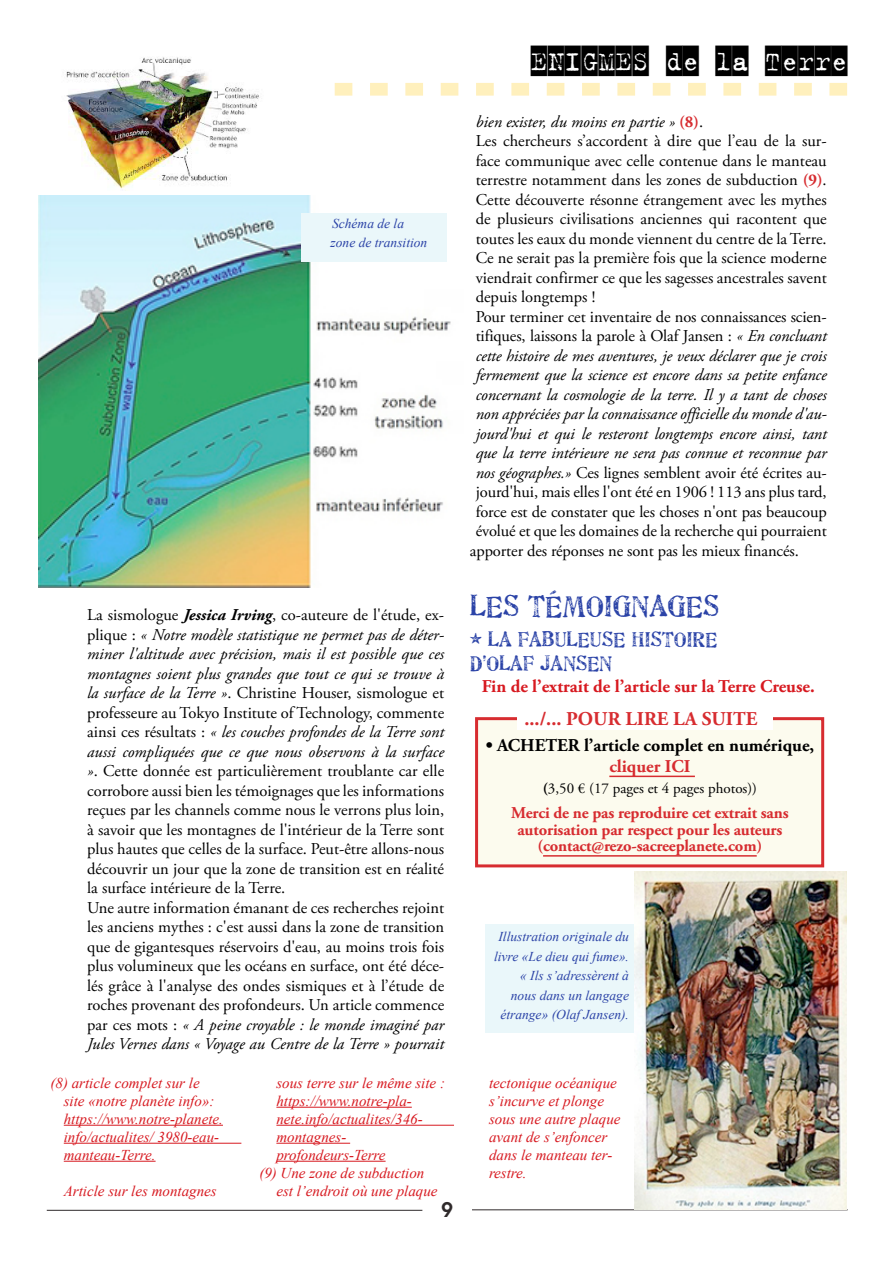
<style>
.page{position:relative;width:893px;height:1263px;background:#fff}
.page>*{position:absolute;margin:0;border:0;box-sizing:border-box;transform-origin:0 0}
.t1{font:30px "Trixie Cameo";letter-spacing:.01em;color:#000}
.t2{font:500 30px "Artistamp";color:#2b43a7}
.t3{font:500 21px/24px "Artistamp";color:#2b43a7}
.t4{font:600 21px "Advantage";color:#2f2a2b}
.t5{font:700 19.5px "Adobe Garamond Pro";color:#d72c30}
.t6{font:700 18px "Adobe Garamond Pro";color:#d71920}
.t7{font:700 18px "Adobe Garamond Pro";color:#000}
.t8{font:700 18px "Adobe Garamond Pro";color:#d72c30}
.t9{font:16.5px/19.5px "Adobe Garamond Pro";color:#000}
.t10{font:italic 16.5px "Adobe Garamond Pro";letter-spacing:-.005em;color:#000}
.t11{font:700 16.5px/16.5px "Adobe Garamond Pro";letter-spacing:-.01em;color:#d72c30;text-align:center}
.t12{font:italic 15px/18px "Times New Roman";color:#d71920}
.t13{font:15px "Adobe Garamond Pro";color:#000}
.t14{font:italic 13.5px/19.5px "Times New Roman";color:#2b43a7}
.s1{font-weight:700;font-style:italic}
.s2{font-style:italic}
.s3{font-weight:700;font-style:normal;color:#d72c30}
.s4{font-style:normal}
.s5{font-weight:700;color:#d72c30}
.s6{font-weight:700}
</style>
<div class="page">
<svg style="left:335px;top:83px;width:512px;height:13px"></svg>
<hr style="left:472px;top:1209px;width:376px;height:1px;background:#2f2a2b">
<hr style="left:47px;top:1210px;width:375px;height:1px;background:#2f2a2b">
<img style="left:39px;top:196px;width:412px;height:391px">
<hr style="left:64px;top:1125px;width:159px;height:1px;background:#d71920">
<hr style="left:64px;top:1143px;width:177px;height:1px;background:#d71920">
<hr style="left:64px;top:1161px;width:92px;height:1px;background:#d71920">
<hr style="left:276px;top:1107px;width:136px;height:1px;background:#d71920">
<hr style="left:276px;top:1125px;width:178px;height:1px;background:#d71920">
<hr style="left:276px;top:1143px;width:74px;height:1px;background:#d71920">
<hr style="left:276px;top:1161px;width:110px;height:1px;background:#d71920">
<div style="left:301px;top:213px;width:146px;height:48px;background:#eaf7fa"></div>
<img style="left:66px;top:57px;width:193px;height:132px">
<div style="left:485px;top:924px;width:160px;height:109px;background:#eaf7fa"></div>
<img style="left:635px;top:871px;width:212px;height:338px">
<div style="left:475px;top:717px;width:349px;height:150px;background:#fcfbee;border:3px solid #d72c30"></div>
<hr style="left:609px;top:776px;width:86px;height:1px;background:#d72c30">
<hr style="left:543px;top:855px;width:214px;height:2px;background:#d72c30">
<div style="left:517px;top:705px;width:255px;height:25px;background:#fff"></div>
<p class="t14" style="left:331px;top:213px;width:98px">Schéma de la zone de transition</p>
<p class="t9" style="left:87px;top:606px;width:359px">La sismologue <span class="s1">Jessica Irving</span>, co-auteure de l'étude, ex&shy;plique : <span class="s2">« Notre modèle statistique ne permet pas de déter&shy;miner l'altitude avec précision, mais il est possible que ces montagnes soient plus grandes que tout ce qui se trouve à la surface de la Terre »</span>. Christine Houser, sismologue et professeure au Tokyo Institute of Technology, commente ainsi ces résultats : <span class="s2">« les couches profondes de la Terre sont aussi compliquées que ce que nous observons à la surface »</span>. Cette donnée est particulièrement troublante car elle corrobore aussi bien les témoignages que les informations reçues par les channels comme nous le verrons plus loin, à savoir que les montagnes de l'intérieur de la Terre sont plus hautes que celles de la surface. Peut-être allons-nous découvrir un jour que la zone de transition est en réalité la surface intérieure de la Terre.<br>Une autre information émanant de ces recherches rejoint les anciens mythes : c'est aussi dans la zone de transition que de gigantesques réservoirs d'eau, au moins trois fois plus volumineux que les océans en surface, ont été déce&shy;lés grâce à l'analyse des ondes sismiques et à l’étude de roches provenant des profondeurs. Un article commence par ces mots : <span class="s2">« A peine croyable : le monde imaginé par Jules Vernes dans « Voyage au Centre de la Terre » pourrait</span></p>
<p class="t12" style="left:64px;top:1073px;width:161px;text-indent:-13px">(8) article complet sur le site «notre planète info»: https://www.notre-planete. info/actualites/ 3980-eau&shy;manteau-Terre.</p>
<p class="t12" style="left:64px;top:1181px;width:154px">Article sur les montagnes</p>
<p class="t12" style="left:276px;top:1073px;width:170px">sous terre sur le même site :</p>
<p class="t12" style="left:276px;top:1091px;width:137px">https://www.notre-pla-</p>
<p class="t12" style="left:276px;top:1109px;width:148px">nete.info/actualites/346-</p>
<p class="t12" style="left:276px;top:1127px;width:71px">montagnes-</p>
<p class="t12" style="left:276px;top:1145px;width:111px">profondeurs-Terre</p>
<p class="t12" style="left:259px;top:1163px;width:166px">(9) Une zone de subduction</p>
<p class="t12" style="left:276px;top:1181px;width:163px">est l’endroit où une plaque</p>
<p class="t4" style="left:441px;top:1196px;width:14px">9</p>
<h1 class="t1" style="left:531px;top:45px;width:318px">ENIGMES DE LA TERRE</h1>
<p class="t10" style="left:476px;top:112px;width:229px">bien exister, du moins en partie » <span class="s3">(8)</span><span class="s4">.</span></p>
<p class="t9" style="left:476px;top:132px;width:353px">Les chercheurs s’accordent à dire que l’eau de la sur-</p>
<p class="t9" style="left:476px;top:151px;width:352px">face communique avec celle contenue dans le manteau</p>
<p class="t9" style="left:476px;top:171px;width:353px">terrestre notamment dans les zones de subduction <span class="s5">(9)</span>.</p>
<p class="t9" style="left:476px;top:190px;width:352px">Cette découverte résonne étrangement avec les mythes</p>
<p class="t9" style="left:476px;top:210px;width:353px">de plusieurs civilisations anciennes qui racontent que</p>
<p class="t9" style="left:476px;top:229px;width:352px">toutes les eaux du monde viennent du centre de la Terre.</p>
<p class="t9" style="left:476px;top:249px;width:352px">Ce ne serait pas la première fois que la science moderne</p>
<p class="t9" style="left:476px;top:268px;width:353px">viendrait confirmer ce que les sagesses ancestrales savent</p>
<p class="t9" style="left:476px;top:288px;width:121px">depuis longtemps !</p>
<p class="t9" style="left:476px;top:307px;width:353px">Pour terminer cet inventaire de nos connaissances scien-</p>
<p class="t9" style="left:476px;top:327px;width:353px">tifiques, laissons la parole à Olaf Jansen : <span class="s2">« En concluant</span></p>
<p class="t10" style="left:476px;top:346px;width:352px">cette histoire de mes aventures, je veux déclarer que je crois</p>
<p class="t10" style="left:476px;top:365px;width:352px">fermement que la science est encore dans sa petite enfance</p>
<p class="t10" style="left:476px;top:385px;width:352px">concernant la cosmologie de la terre. Il y a tant de choses</p>
<p class="t10" style="left:476px;top:404px;width:353px">non appréciées par la connaissance officielle du monde d'au-</p>
<p class="t10" style="left:476px;top:424px;width:353px">jourd'hui et qui le resteront longtemps encore ainsi, tant</p>
<p class="t10" style="left:476px;top:443px;width:353px">que la terre intérieure ne sera pas connue et reconnue par</p>
<p class="t9" style="left:476px;top:463px;width:353px"><span class="s2">nos géographes.»</span> Ces lignes semblent avoir été écrites au-</p>
<p class="t9" style="left:476px;top:483px;width:352px">jourd'hui, mais elles l'ont été en 1906 ! 113 ans plus tard,</p>
<p class="t9" style="left:476px;top:502px;width:353px">force est de constater que les choses n'ont pas beaucoup</p>
<p class="t9" style="left:476px;top:522px;width:353px">évolué et que les domaines de la recherche qui pourraient</p>
<p class="t9" style="left:470px;top:542px;width:330px">apporter des réponses ne sont pas les mieux financés.</p>
<h1 class="t2" style="left:470px;top:590px;width:251px">LES TÉMOIGNAGES</h1>
<p class="t3" style="left:470px;top:627px;width:249px">• LA FABULEUSE HISTOIRE<br>D’OLAF JANSEN</p>
<p class="t6" style="left:482px;top:676px;width:334px">Fin de l’extrait de l’article sur la Terre Creuse.</p>
<p class="t5" style="left:524px;top:707px;width:234px">.../... POUR LIRE LA SUITE</p>
<p class="t7" style="left:486px;top:735px;width:330px">• ACHETER l’article complet en numérique,</p>
<p class="t8" style="left:609px;top:756px;width:83px">cliquer ICI</p>
<p class="t13" style="left:543px;top:779px;width:216px"><span class="s6">(</span>3,50 € (17 pages et 4 pages photos))</p>
<p class="t11" style="left:511px;top:805px;width:279px">Merci de ne pas reproduire cet extrait sans autorisation par respect pour les auteurs (contact@rezo-sacreeplanete.com)</p>
<p class="t14" style="left:494px;top:926px;width:136px;text-align:right">Illustration originale du livre «Le dieu qui fume». « Ils s’adressèrent à nous dans un langage étrange» (Olaf Jansen).</p>
<p class="t12" style="left:489px;top:1073px;width:133px">tectonique océanique s’incurve et plonge sous une autre plaque avant de s’enfoncer dans le manteau ter&shy;restre.</p>
</div>
